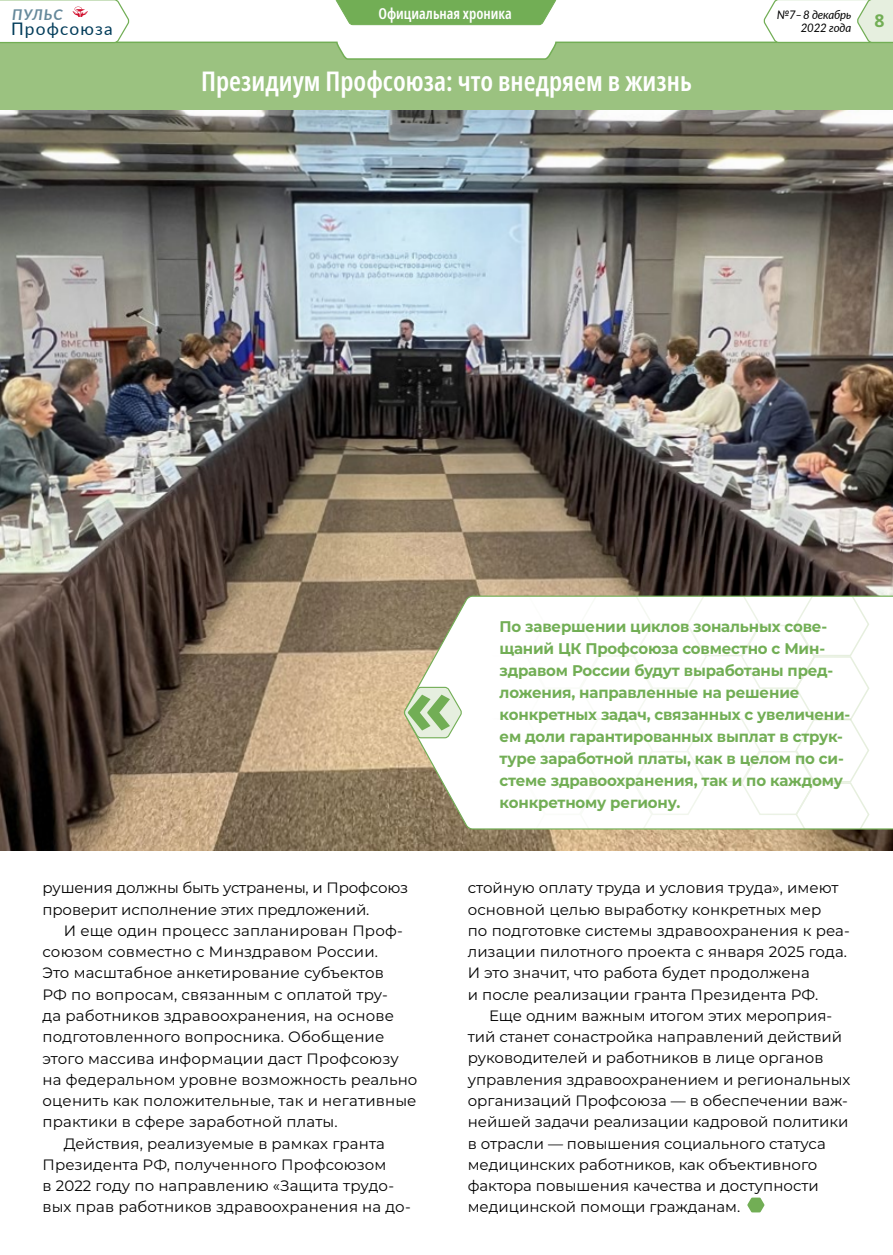
<style>
.page{position:relative;width:893px;height:1255px;background:#fff}
.page>*{position:absolute;margin:0;border:0;box-sizing:border-box;transform-origin:0 0}
.t1{font:600 extra-condensed 27px "Noto Sans";color:#fff}
.t2{font:700 17.7px "Noto Sans";color:#72ae55}
.t3{font:17.25px "Lato";letter-spacing:.07em;color:#003b59}
.t4{font:700 15.45px/22px "Montserrat";letter-spacing:-.01em;color:#72ae55}
.t5{font:15px/21.3px "Montserrat";letter-spacing:.005em;color:#000}
.t6{font:600 extra-condensed 15px "Noto Sans";color:#fff}
.t7{font:italic 700 14.85px "Lato";letter-spacing:.07em;color:#66899b}
.t8{font:italic 11.85px/12.8px "Lato";letter-spacing:-.01em;color:#000;text-align:right}
</style>
<div class="page">
<svg style="left:747px;top:1197px;width:17px;height:15px"></svg>
<img style="left:0;top:110px;width:893px;height:740px">
<div style="left:0;top:43px;width:893px;height:67px;background:#9bc280"></div>
<svg style="left:403px;top:595px;width:490px;height:235px"></svg>
<svg style="left:403px;top:686px;width:60px;height:53px"></svg>
<svg style="left:131px;top:25px;width:631px;height:35px"></svg>
<svg style="left:0;top:0;width:131px;height:43px"></svg>
<svg style="left:335px;top:0;width:222px;height:25px"></svg>
<svg style="left:762px;top:0;width:131px;height:43px"></svg>
<p class="t7" style="left:12px;top:3px;width:52px">ПУЛЬС</p>
<p class="t3" style="left:11px;top:16px;width:103px">Профсоюза</p>
<p class="t6" style="left:378px;top:3px;width:135px">Официальная хроника</p>
<p class="t2" style="left:874px;top:8px;width:12px">8</p>
<p class="t8" style="left:777px;top:8px;width:76px">№7– 8 декабрь<br>2022 года</p>
<h1 class="t1" style="left:201px;top:62px;width:492px">Президиум Профсоюза: что внедряем в жизнь</h1>
<p class="t4" style="left:500px;top:614px;width:352px">По завершении циклов зональных сове&shy;щаний ЦК Профсоюза совместно с Мин&shy;здравом России будут выработаны пред&shy;ложения, направленные на решение конкретных задач, связанных с увеличени&shy;ем доли гарантированных выплат в струк&shy;туре заработной платы, как в целом по си&shy;стеме здравоохранения, так и по каждому конкретному региону.</p>
<p class="t5" style="left:43px;top:876px;width:367px">рушения должны быть устранены, и Профсоюз проверит исполнение этих предложений.</p>
<p class="t5" style="left:64px;top:919px;width:341px">И еще один процесс запланирован Проф-</p>
<p class="t5" style="left:43px;top:940px;width:337px">союзом совместно с Минздравом России.</p>
<p class="t5" style="left:43px;top:961px;width:343px">Это масштабное анкетирование субъектов</p>
<p class="t5" style="left:43px;top:983px;width:347px">РФ по вопросам, связанным с оплатой тру-</p>
<p class="t5" style="left:43px;top:1004px;width:353px">да работников здравоохранения, на основе</p>
<p class="t5" style="left:43px;top:1025px;width:343px">подготовленного вопросника. Обобщение</p>
<p class="t5" style="left:43px;top:1046px;width:358px">этого массива информации даст Профсоюзу</p>
<p class="t5" style="left:43px;top:1068px;width:376px">на федеральном уровне возможность реально</p>
<p class="t5" style="left:43px;top:1089px;width:376px">оценить как положительные, так и негативные</p>
<p class="t5" style="left:43px;top:1110px;width:297px">практики в сфере заработной платы.</p>
<p class="t5" style="left:64px;top:1131px;width:323px">Действия, реализуемые в рамках гранта</p>
<p class="t5" style="left:43px;top:1153px;width:345px">Президента РФ, полученного Профсоюзом</p>
<p class="t5" style="left:43px;top:1174px;width:353px">в 2022 году по направлению «Защита трудо-</p>
<p class="t5" style="left:43px;top:1195px;width:370px">вых прав работников здравоохранения на до-</p>
<p class="t5" style="left:468px;top:876px;width:383px">стойную оплату труда и условия труда», имеют основной целью выработку конкретных мер<br>по подготовке системы здравоохранения к реа&shy;лизации пилотного проекта с января 2025 года.<br>И это значит, что работа будет продолжена<br>и после реализации гранта Президента РФ.</p>
<p class="t5" style="left:468px;top:1004px;width:384px;text-indent:21px">Еще одним важным итогом этих мероприя&shy;тий станет сонастройка направлений действий руководителей и работников в лице органов управления здравоохранением и региональных организаций Профсоюза — в обеспечении важ&shy;нейшей задачи реализации кадровой политики в отрасли — повышения социального статуса медицинских работников, как объективного фактора повышения качества и доступности медицинской помощи гражданам.</p>
</div>
